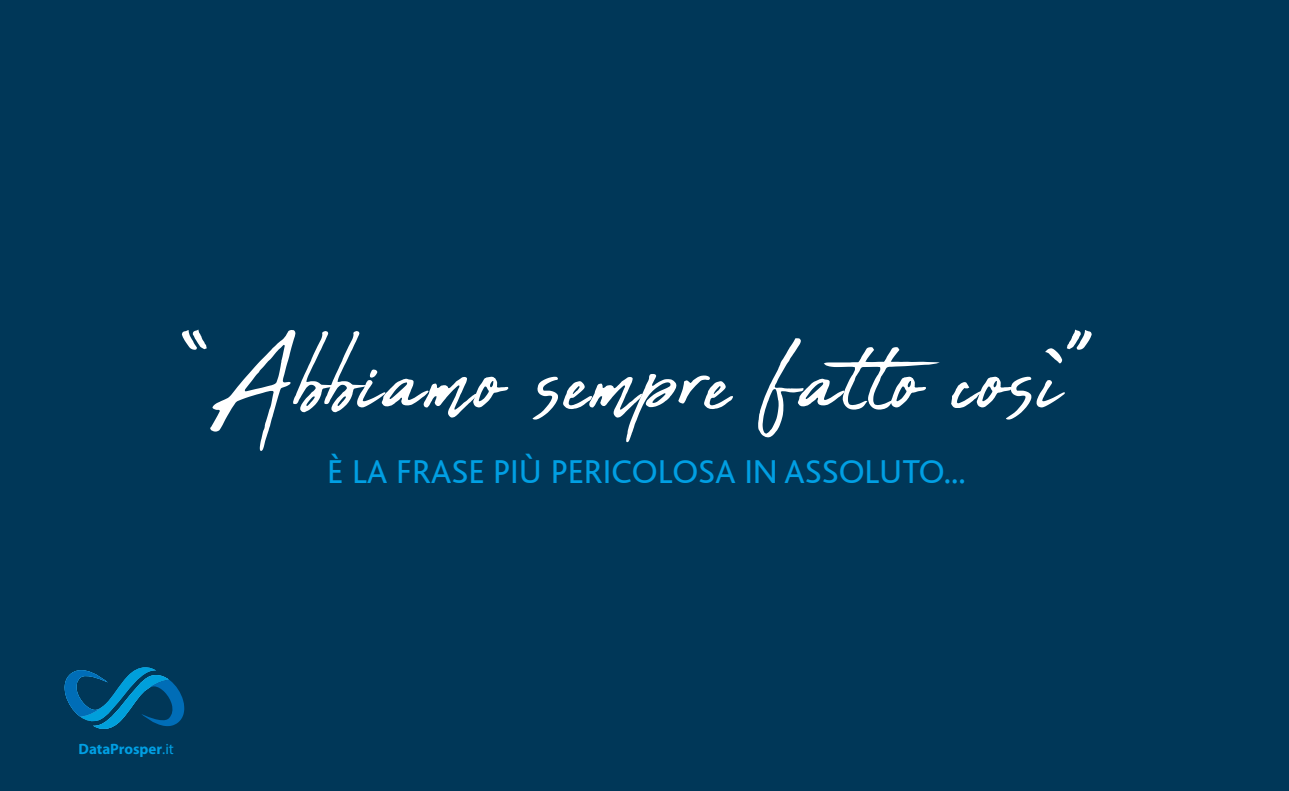
<style>
.page{position:relative;width:1289px;height:791px;background:#fff}
.page>*{position:absolute;margin:0;border:0;box-sizing:border-box;transform-origin:0 0}
.t1{font:143.1px "Abuget";letter-spacing:.02em;color:#fff}
.t2{font:34.8px "Bliss";color:#009fe3}
.t3{font:700 15px "Myriad Pro";color:#009fe3}
.s1{font-weight:400}
</style>
<div class="page">
<div style="left:0;top:0;width:1288px;height:791px;background:#003758"></div>
<svg style="left:65px;top:667px;width:119px;height:62px"></svg>
<h1 class="t1" style="left:180px;top:299px;width:913px">“Abbiamo sempre fatto così”</h1>
<p class="t2" style="left:327px;top:453px;width:640px">È LA FRASE PIÙ PERICOLOSA IN ASSOLUTO...</p>
<p class="t3" style="left:79px;top:739px;width:97px">DataProsper<span class="s1">.it</span></p>
</div>
